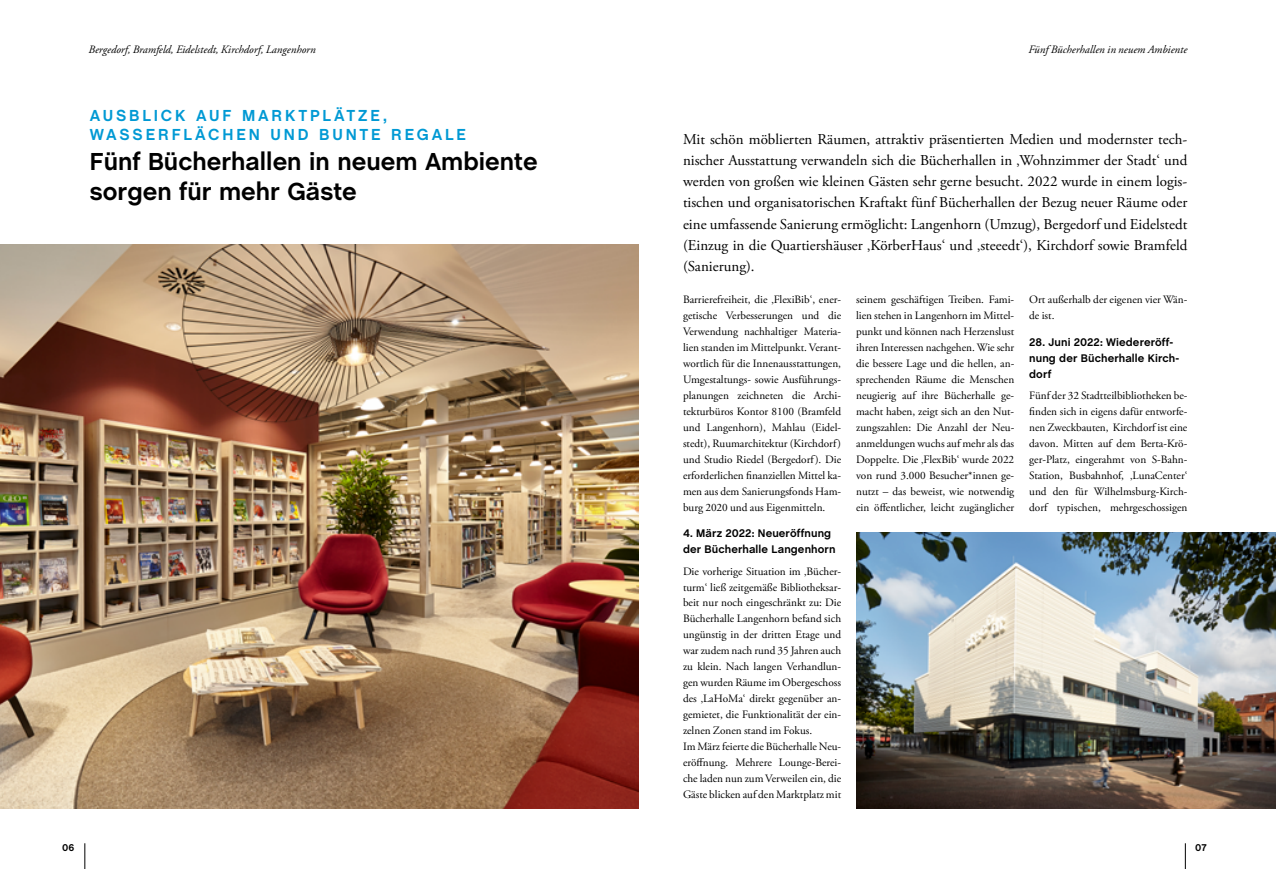
<style>
.page{position:relative;width:1276px;height:869px;background:#fff}
.page>*{position:absolute;margin:0;border:0;box-sizing:border-box;transform-origin:0 0}
.t1{font:700 25px/30px "Chalet";color:#000}
.t2{font:700 16.25px/19.5px "Chalet";letter-spacing:.175em;color:#0099d4}
.t3{font:15px/21.2px "Adobe Garamond Pro";color:#000;text-align:justify}
.t4{font:11.25px/16px "Adobe Garamond Pro";color:#000;text-align:justify}
.t5{font:700 11.25px/16px "Chalet";letter-spacing:.01em;color:#000}
.t6{font:italic 11.25px "Adobe Garamond Pro";color:#000}
.t7{font:700 10px "Chalet";color:#000}
</style>
<div class="page">
<img style="left:0;top:244px;width:638px;height:564px">
<img style="left:856px;top:532px;width:420px;height:276px">
<svg style="left:1185px;top:843px;width:1px;height:25px"></svg>
<svg style="left:84px;top:843px;width:1px;height:25px"></svg>
<p class="t6" style="left:89px;top:43px;width:229px">Bergedorf, Bramfeld, Eidelstedt, Kirchdorf, Langenhorn</p>
<p class="t6" style="left:1028px;top:43px;width:160px">Fünf Bücherhallen in neuem Ambiente</p>
<h2 class="t2" style="left:90px;top:106px;width:378px">AUSBLICK AUF MARKTPLÄTZE,<br>WASSERFLÄCHEN UND BUNTE REGALE</h2>
<h1 class="t1" style="left:90px;top:148px;width:449px">Fünf Bücherhallen in neuem Ambiente sorgen für mehr Gäste</h1>
<p class="t3" style="left:683px;top:129px;width:506px">Mit schön möblierten Räumen, attraktiv präsentierten Medien und modernster tech&shy;nischer Ausstattung verwandeln sich die Bücherhallen in ‚Wohnzimmer der Stadt‘ und werden von großen wie kleinen Gästen sehr gerne besucht. 2022 wurde in einem logis&shy;tischen und organisatorischen Kraftakt fünf Bücherhallen der Bezug neuer Räume oder eine umfassende Sanierung ermöglicht: Langenhorn (Umzug), Bergedorf und Eidelstedt (Einzug in die Quartiershäuser ‚KörberHaus‘ und ‚steeedt‘), Kirchdorf sowie Bramfeld (Sanierung).</p>
<p class="t4" style="left:683px;top:292px;width:160px">Barrierefreiheit, die ‚FlexiBib‘, ener&shy;getische Verbesserungen und die Verwendung nachhaltiger Materia&shy;lien standen im Mittelpunkt. Verant&shy;wortlich für die Innenausstattungen, Umgestaltungs- sowie Ausführungs&shy;planungen zeichneten die Archi&shy;tekturbüros Kontor 8100 (Bramfeld und Langenhorn), Mahlau (Eidel&shy;stedt), Ruumarchitektur (Kirchdorf) und Studio Riedel (Bergedorf). Die erforderlichen finanziellen Mittel ka&shy;men aus dem Sanierungsfonds Ham&shy;burg 2020 und aus Eigenmitteln.</p>
<p class="t5" style="left:683px;top:526px;width:154px">4. März 2022: Neueröffnung der Bücherhalle Langenhorn</p>
<p class="t4" style="left:683px;top:563px;width:160px;text-align:left">Die vorherige Situation im ‚Bücher&shy;turm‘ ließ zeitgemäße Bibliotheksar&shy;beit nur noch eingeschränkt zu: Die Bücherhalle Langenhorn befand sich ungünstig in der dritten Etage und war zudem nach rund 35 Jahren auch zu klein. Nach langen Verhandlun&shy;gen wurden Räume im Obergeschoss des ‚LaHoMa‘ direkt gegenüber an&shy;gemietet, die Funktionalität der ein&shy;zelnen Zonen stand im Fokus.<br>Im März feierte die Bücherhalle Neu&shy;eröffnung. Mehrere Lounge-Berei&shy;che laden nun zum Verweilen ein, die Gäste blicken auf den Marktplatz mit</p>
<p class="t4" style="left:856px;top:292px;width:160px">seinem geschäftigen Treiben. Fami&shy;lien stehen in Langenhorn im Mittel&shy;punkt und können nach Herzenslust ihren Interessen nachgehen. Wie sehr die bessere Lage und die hellen, an&shy;sprechenden Räume die Menschen neugierig auf ihre Bücherhalle ge&shy;macht haben, zeigt sich an den Nut&shy;zungszahlen: Die Anzahl der Neu&shy;anmeldungen wuchs auf mehr als das Doppelte. Die ‚FlexBib‘ wurde 2022 von rund 3.000 Besucher*innen ge&shy;nutzt – das beweist, wie notwendig ein öffentlicher, leicht zugänglicher</p>
<p class="t4" style="left:1029px;top:292px;width:160px">Ort außerhalb der eigenen vier Wän&shy;de ist.</p>
<p class="t5" style="left:1029px;top:334px;width:152px">28. Juni 2022: Wiedereröff&shy;nung der Bücherhalle Kirch&shy;dorf</p>
<p class="t4" style="left:1029px;top:387px;width:160px">Fünf der 32 Stadtteilbibliotheken be&shy;finden sich in eigens dafür entworfe&shy;nen Zweckbauten, Kirchdorf ist eine davon. Mitten auf dem Berta-Krö&shy;ger-Platz, eingerahmt von S-Bahn-Station, Busbahnhof, ‚LunaCenter‘ und den für Wilhelmsburg-Kirch&shy;dorf typischen, mehrgeschossigen</p>
<p class="t7" style="left:62px;top:841px;width:14px">06</p>
<p class="t7" style="left:1195px;top:841px;width:13px">07</p>
</div>
